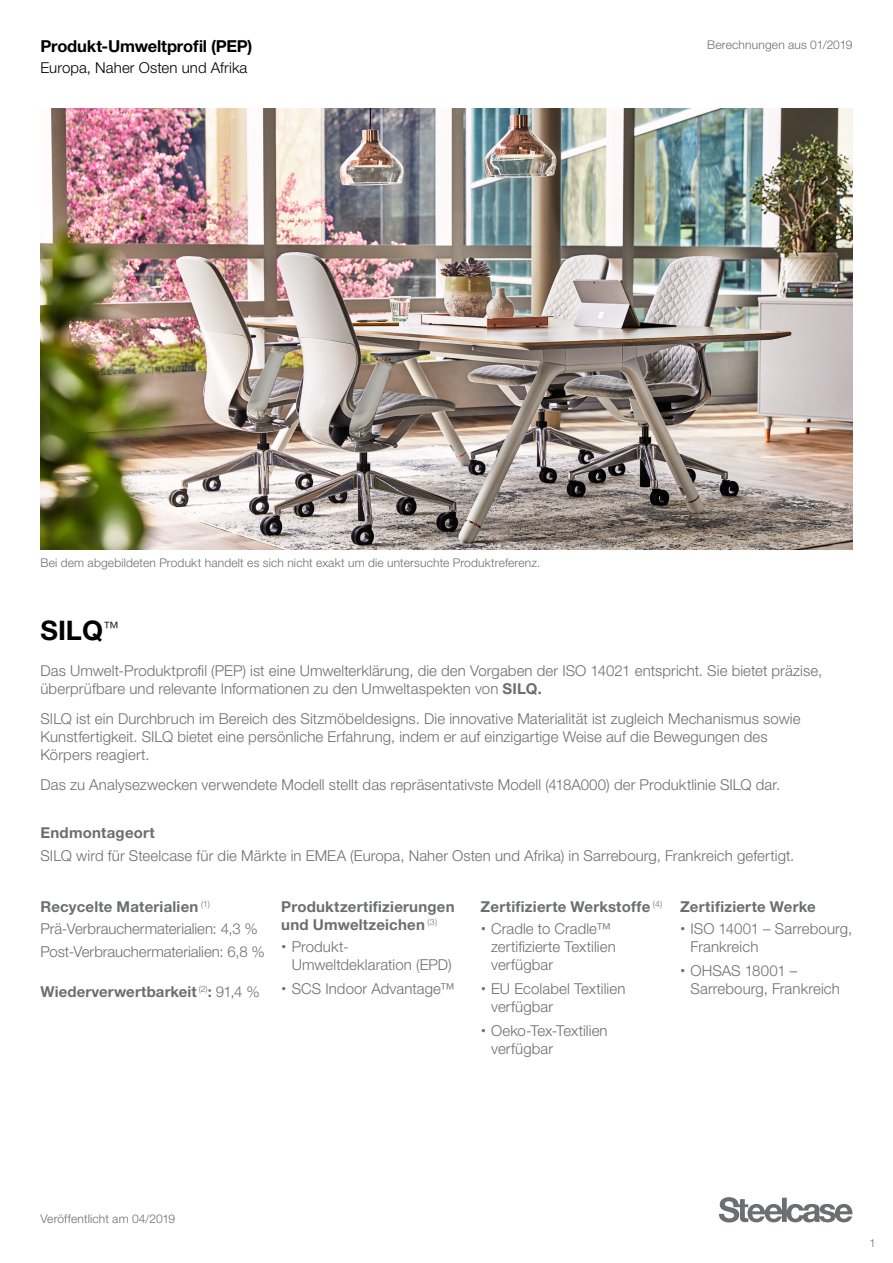
<style>
.page{position:relative;width:893px;height:1263px;background:#fff}
.page>*{position:absolute;margin:0;border:0;box-sizing:border-box;transform-origin:0 0}
.t1{font:700 27px "Helvetica Neue LT Pro";color:#000}
.t2{font:700 16.5px "Helvetica Neue LT Pro";letter-spacing:-.01em;color:#000}
.t3{font:300 15px/18px "Helvetica Neue LT Pro";letter-spacing:.005em;color:#6d6e71}
.t4{font:700 15px/18px "Helvetica Neue LT Pro";letter-spacing:.015em;color:#6d6e71}
.t5{font:300 15px "Helvetica Neue LT Pro";letter-spacing:.005em;color:#000}
.t6{font:300 12px "Helvetica Neue LT Pro";letter-spacing:.015em;color:#6d6e71}
.t7{font:300 11.25px "Helvetica Neue LT Pro";color:#6e7171}
.s1{font-weight:700}
.s2{font-weight:300}
.s3{font-family:"Helvetica";font-weight:400}
</style>
<div class="page">
<img style="left:40px;top:108px;width:812px;height:441px">
<svg style="left:719px;top:1197px;width:134px;height:25px"></svg>
<p class="t2" style="left:40px;top:36px;width:213px">Produkt-Umweltprofil (PEP)</p>
<p class="t5" style="left:40px;top:59px;width:208px">Europa, Naher Osten und Afrika</p>
<p class="t6" style="left:707px;top:37px;width:147px">Berechnungen aus 01/2019</p>
<p class="t6" style="left:41px;top:555px;width:501px">Bei dem abgebildeten Produkt handelt es sich nicht exakt um die untersuchte Produktreferenz.</p>
<h1 class="t1" style="left:40px;top:614px;width:80px">SILQ<sup>™</sup></h1>
<p class="t3" style="left:40px;top:662px;width:783px">Das Umwelt-Produktprofil (PEP) ist eine Umwelterklärung, die den Vorgaben der ISO 14021 entspricht. Sie bietet präzise, überprüfbare und relevante Informationen zu den Umweltaspekten von <span class="s1">SILQ.</span></p>
<p class="t3" style="left:40px;top:710px;width:762px">SILQ ist ein Durchbruch im Bereich des Sitzmöbeldesigns. Die innovative Materialität ist zugleich Mechanismus sowie<br>Kunstfertigkeit. SILQ bietet eine persönliche Erfahrung, indem er auf einzigartige Weise auf die Bewegungen des<br>Körpers reagiert.</p>
<p class="t3" style="left:40px;top:776px;width:741px">Das zu Analysezwecken verwendete Modell stellt das repräsentativste Modell (418A000) der Produktlinie SILQ dar.</p>
<p class="t4" style="left:40px;top:823px;width:116px">Endmontageort</p>
<p class="t3" style="left:40px;top:846px;width:755px">SILQ wird für Steelcase für die Märkte in EMEA (Europa, Naher Osten und Afrika) in Sarrebourg, Frankreich gefertigt.</p>
<p class="t3" style="left:40px;top:895px;width:226px;line-height:22.5px"><span class="s1">Recycelte Materialien</span> <sup>(1)<br></sup>Prä-Verbrauchermaterialien: 4,3 %<br>Post-Verbrauchermaterialien: 6,8 %</p>
<p class="t4" style="left:40px;top:982px;width:221px">Wiederverwertbarkeit <sup>(2)</sup>: <span class="s2">91,4 %</span></p>
<p class="t4" style="left:281px;top:897px;width:175px">Produktzertifizierungen und Umweltzeichen <sup>(3)</sup></p>
<p class="t3" style="left:292px;top:937px;width:161px;text-indent:-10px"><span class="s3">•</span> Produkt-<br>Umweltdeklaration (EPD)</p>
<p class="t3" style="left:281px;top:979px;width:175px"><span class="s3">•</span> SCS Indoor Advantage™</p>
<p class="t4" style="left:481px;top:897px;width:183px">Zertifizierte Werkstoffe <sup>(4)</sup></p>
<p class="t3" style="left:491px;top:919px;width:126px;text-indent:-10px"><span class="s3">•</span> Cradle to Cradle™ zertifizierte Textilien verfügbar</p>
<p class="t3" style="left:491px;top:979px;width:136px;text-indent:-10px"><span class="s3">•</span> EU Ecolabel Textilien verfügbar</p>
<p class="t3" style="left:491px;top:1021px;width:118px;text-indent:-10px"><span class="s3">•</span> Oeko-Tex-Textilien verfügbar</p>
<p class="t4" style="left:680px;top:897px;width:137px">Zertifizierte Werke</p>
<p class="t3" style="left:690px;top:919px;width:163px;text-indent:-10px"><span class="s3">•</span> ISO 14001 – Sarrebourg,<br>Frankreich</p>
<p class="t3" style="left:690px;top:961px;width:151px;text-indent:-10px"><span class="s3">•</span> OHSAS 18001 –<br>Sarrebourg, Frankreich</p>
<p class="t6" style="left:41px;top:1211px;width:136px">Veröffentlicht am 04/2019</p>
<p class="t7" style="left:870px;top:1236px;width:8px">1</p>
</div>
